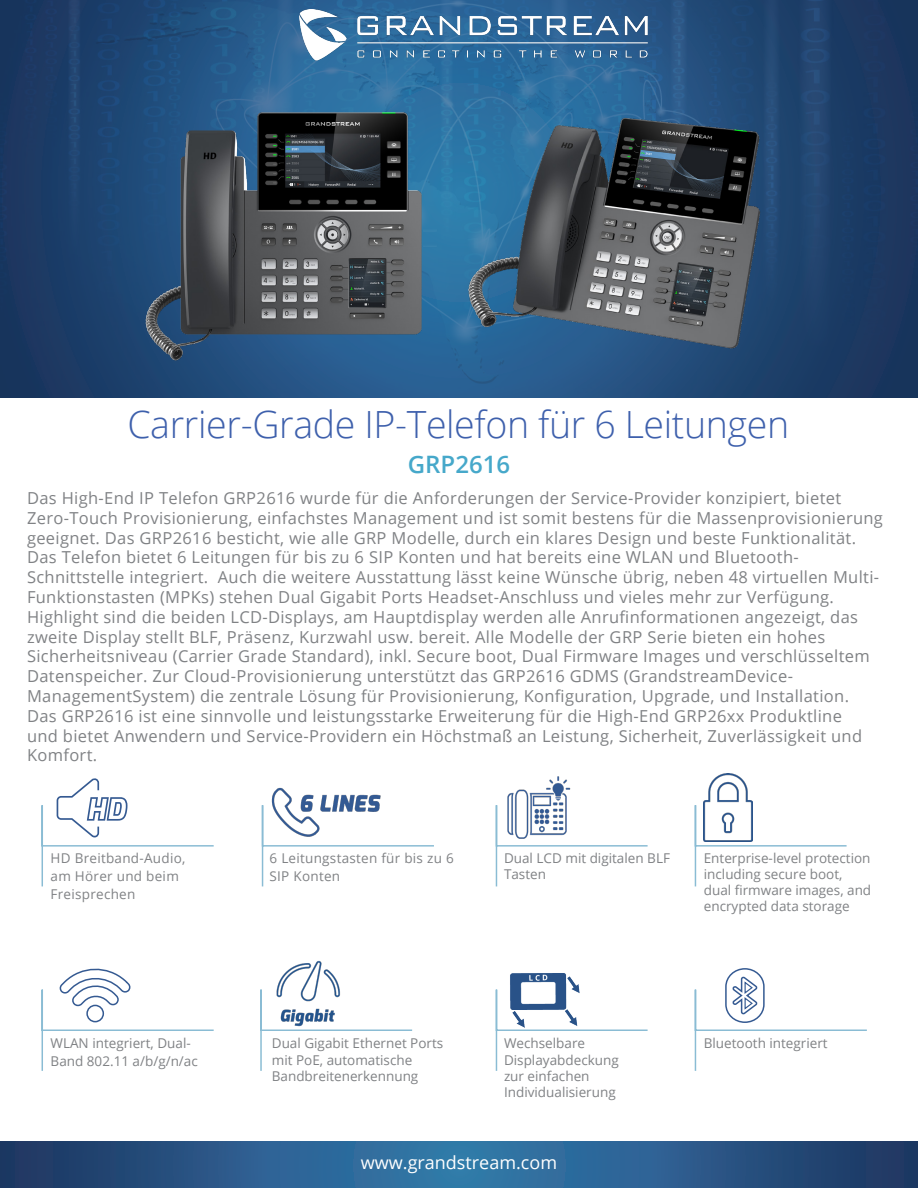
<style>
.page{position:relative;width:918px;height:1188px;background:#fff}
.page>*{position:absolute;margin:0;border:0;box-sizing:border-box;transform-origin:0 0}
.t1{font:300 37.5px "Open Sans";letter-spacing:-.01em;color:#3e60ac}
.t2{font:600 24px "Open Sans";color:#46a8ca}
.t3{font:18px "Open Sans";color:#fff}
.t4{font:16.5px/19.8px "Open Sans";letter-spacing:.02em;color:#808285}
.t5{font:13.5px/16.2px "Open Sans";color:#808285}
.t6{font:13.5px/18px "Open Sans";letter-spacing:.02em;color:#808285}
</style>
<div class="page">
<img style="left:0;top:0;width:918px;height:397px">
<img style="left:291px;top:10px;width:362px;height:53px">
<svg style="left:0;top:1142px;width:918px;height:46px;background:#295988"></svg>
<svg style="left:495px;top:805px;width:153px;height:82px"></svg>
<svg style="left:260px;top:989px;width:153px;height:82px"></svg>
<img style="left:275px;top:960px;width:66px;height:66px">
<svg style="left:41px;top:968px;width:173px;height:103px"></svg>
<svg style="left:41px;top:778px;width:173px;height:109px"></svg>
<svg style="left:261px;top:805px;width:173px;height:82px"></svg>
<svg style="left:495px;top:989px;width:153px;height:82px"></svg>
<svg style="left:694px;top:804px;width:153px;height:83px"></svg>
<img style="left:704px;top:774px;width:49px;height:68px">
<svg style="left:694px;top:968px;width:173px;height:103px"></svg>
<img style="left:504px;top:973px;width:80px;height:56px">
<img style="left:268px;top:788px;width:118px;height:49px">
<img style="left:505px;top:776px;width:67px;height:65px">
<img style="left:130px;top:93px;width:313px;height:281px">
<img style="left:451px;top:103px;width:337px;height:261px">
<p class="t1" style="left:127px;top:398px;width:663px">Carrier-Grade IP-Telefon für 6 Leitungen</p>
<p class="t2" style="left:408px;top:448px;width:104px">GRP2616</p>
<p class="t4" style="left:27px;top:488px;width:858px">Das High-End IP Telefon GRP2616 wurde für die Anforderungen der Service-Provider konzipiert, bietet Zero-Touch Provisionierung, einfachstes Management und ist somit bestens für die Massenprovisionierung geeignet. Das GRP2616 besticht, wie alle GRP Modelle, durch ein klares Design und beste Funktionalität.<br>Das Telefon bietet 6 Leitungen für bis zu 6 SIP Konten und hat bereits eine WLAN und Bluetooth-Schnittstelle integriert. Auch die weitere Ausstattung lässt keine Wünsche übrig, neben 48 virtuellen Multi-Funktionstasten (MPKs) stehen Dual Gigabit Ports Headset-Anschluss und vieles mehr zur Verfügung.<br>Highlight sind die beiden LCD-Displays, am Hauptdisplay werden alle Anrufinformationen angezeigt, das zweite Display stellt BLF, Präsenz, Kurzwahl usw. bereit. Alle Modelle der GRP Serie bieten ein hohes Sicherheitsniveau (Carrier Grade Standard), inkl. Secure boot, Dual Firmware Images und verschlüsseltem Datenspeicher. Zur Cloud-Provisionierung unterstützt das GRP2616 GDMS (GrandstreamDevice-ManagementSystem) die zentrale Lösung für Provisionierung, Konfiguration, Upgrade, und Installation.<br>Das GRP2616 ist eine sinnvolle und leistungsstarke Erweiterung für die High-End GRP26xx Produktline<br>und bietet Anwendern und Service-Providern ein Höchstmaß an Leistung, Sicherheit, Zuverlässigkeit und Komfort.</p>
<p class="t6" style="left:270px;top:849px;width:186px">6 Leitungstasten für bis zu 6<br>SIP Konten</p>
<p class="t6" style="left:51px;top:849px;width:136px">HD Breitband-Audio, am Hörer und beim<br>Freisprechen</p>
<p class="t5" style="left:504px;top:849px;width:167px">Dual LCD mit digitalen BLF<br>Tasten</p>
<p class="t5" style="left:704px;top:849px;width:169px">Enterprise-level protection including secure boot, dual firmware images, and encrypted data storage</p>
<p class="t5" style="left:51px;top:1034px;width:149px;line-height:18px">WLAN integriert, Dual-<br>Band 802.11 a/b/g/n/ac</p>
<p class="t5" style="left:272px;top:1035px;width:173px">Dual Gigabit Ethernet Ports mit PoE, automatische<br>Bandbreitenerkennung</p>
<p class="t5" style="left:504px;top:1035px;width:116px">Wechselbare<br>Displayabdeckung zur einfachen<br>Individualisierung</p>
<p class="t3" style="left:361px;top:1151px;width:198px">www.grandstream.com</p>
<p class="t5" style="left:704px;top:1035px;width:125px">Bluetooth integriert</p>
</div>
